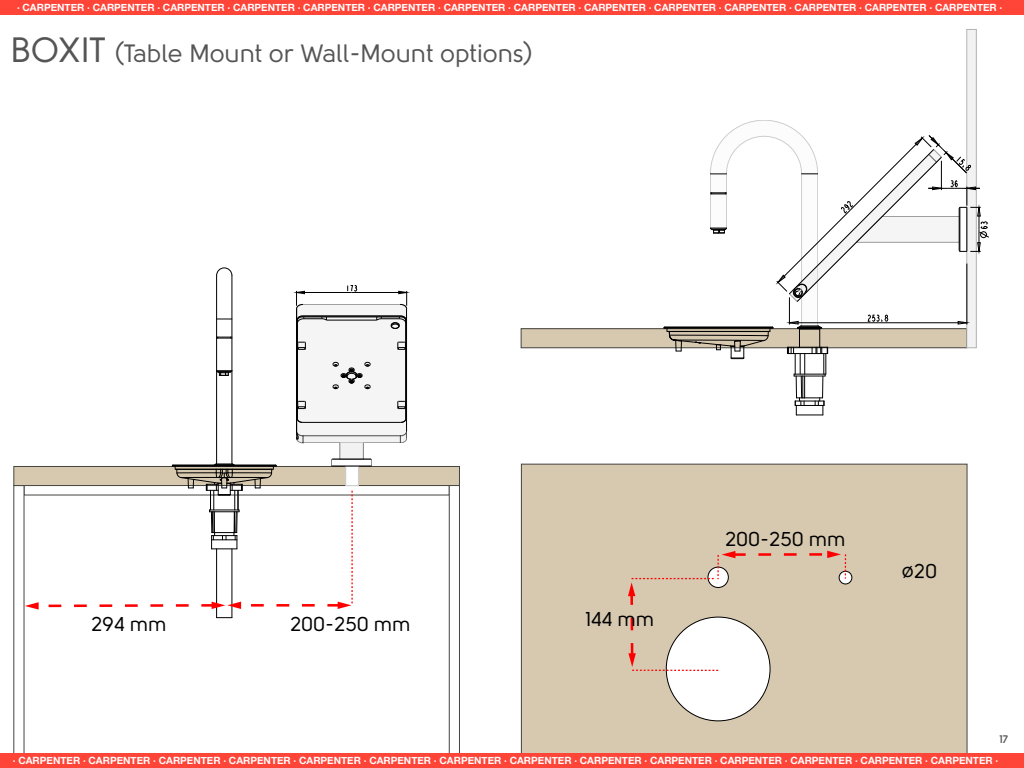
<style>
.page{position:relative;width:1024px;height:768px;background:#fff}
.page>*{position:absolute;margin:0;border:0;box-sizing:border-box;transform-origin:0 0}
.t1{font:25px "Solomon";color:#555}
.t2{font:20px "Solomon";color:#000}
.t3{font:700 11px "Solomon";color:#555}
.t4{font:700 10px "Helvetica Neue";color:#fff}
.s1{font-size:35px}
</style>
<div class="page">
<div style="left:0;top:753px;width:1024px;height:15px;background:#ff4438"></div>
<div style="left:0;top:0;width:1024px;height:15px;background:#ff4438"></div>
<div style="left:521px;top:464px;width:446px;height:289px;background:#d7c9b0"></div>
<div style="left:521px;top:329px;width:446px;height:19px;background:#d7c9b0"></div>
<div style="left:521px;top:328px;width:446px;height:20px;border:1px solid #454441"></div>
<div style="left:967px;top:29px;width:9px;height:319px;background:#f2f2f2"></div>
<div style="left:967px;top:29px;width:10px;height:319px;border:1px solid #b3b3b3"></div>
<div style="left:666px;top:617px;width:104px;height:104px;background:#fff;border-radius:50%"></div>
<div style="left:839px;top:571px;width:13px;height:13px;background:#fff;border-radius:50%"></div>
<div style="left:839px;top:571px;width:13px;height:13px;border:1px solid #000;border-radius:50%"></div>
<svg style="left:449px;top:486px;width:11px;height:267px"></svg>
<div style="left:14px;top:466px;width:445px;height:20px;background:#d7c9b0"></div>
<div style="left:14px;top:466px;width:446px;height:20px;border:1px solid #454441"></div>
<div style="left:346px;top:466px;width:12px;height:20px;background:#fff"></div>
<div style="left:346px;top:466px;width:13px;height:20px;border:1px solid #ccc"></div>
<hr style="left:216px;top:276px;width:1px;height:188px;background:#000">
<hr style="left:232px;top:276px;width:1px;height:188px;background:#000">
<svg style="left:217px;top:319px;width:15px;height:1px"></svg>
<svg style="left:216px;top:268px;width:16px;height:8px"></svg>
<svg style="left:217px;top:337px;width:15px;height:2px"></svg>
<svg style="left:216px;top:370px;width:16px;height:6px"></svg>
<hr style="left:332px;top:466px;width:40px;height:1px;background:#000">
<hr style="left:332px;top:459px;width:39px;height:1px;background:#000">
<div style="left:340px;top:443px;width:23px;height:16px;background:#f2f2f2"></div>
<svg style="left:296px;top:285px;width:112px;height:158px"></svg>
<svg style="left:628px;top:551px;width:218px;height:120px"></svg>
<svg style="left:14px;top:459px;width:339px;height:294px"></svg>
<svg style="left:664px;top:120px;width:325px;height:296px"></svg>
<p class="t4" style="left:17px;top:0;width:987px">· CARPENTER · CARPENTER · CARPENTER · CARPENTER · CARPENTER · CARPENTER · CARPENTER · CARPENTER · CARPENTER · CARPENTER · CARPENTER · CARPENTER · CARPENTER · CARPENTER ·</p>
<h1 class="t1" style="left:10px;top:40px;width:525px"><span class="s1">BOXIT</span> (Table Mount or Wall-Mount options)</h1>
<h2 class="t2" style="left:91px;top:613px;width:77px">294 mm</h2>
<h2 class="t2" style="left:585px;top:608px;width:71px">144 mm</h2>
<h2 class="t2" style="left:290px;top:613px;width:122px">200-250 mm</h2>
<h2 class="t2" style="left:725px;top:528px;width:122px">200-250 mm</h2>
<h2 class="t2" style="left:902px;top:560px;width:37px">ø20</h2>
<p class="t3" style="left:999px;top:733px;width:10px">17</p>
<p class="t4" style="left:13px;top:753px;width:987px">· CARPENTER · CARPENTER · CARPENTER · CARPENTER · CARPENTER · CARPENTER · CARPENTER · CARPENTER · CARPENTER · CARPENTER · CARPENTER · CARPENTER · CARPENTER · CARPENTER ·</p>
</div>
